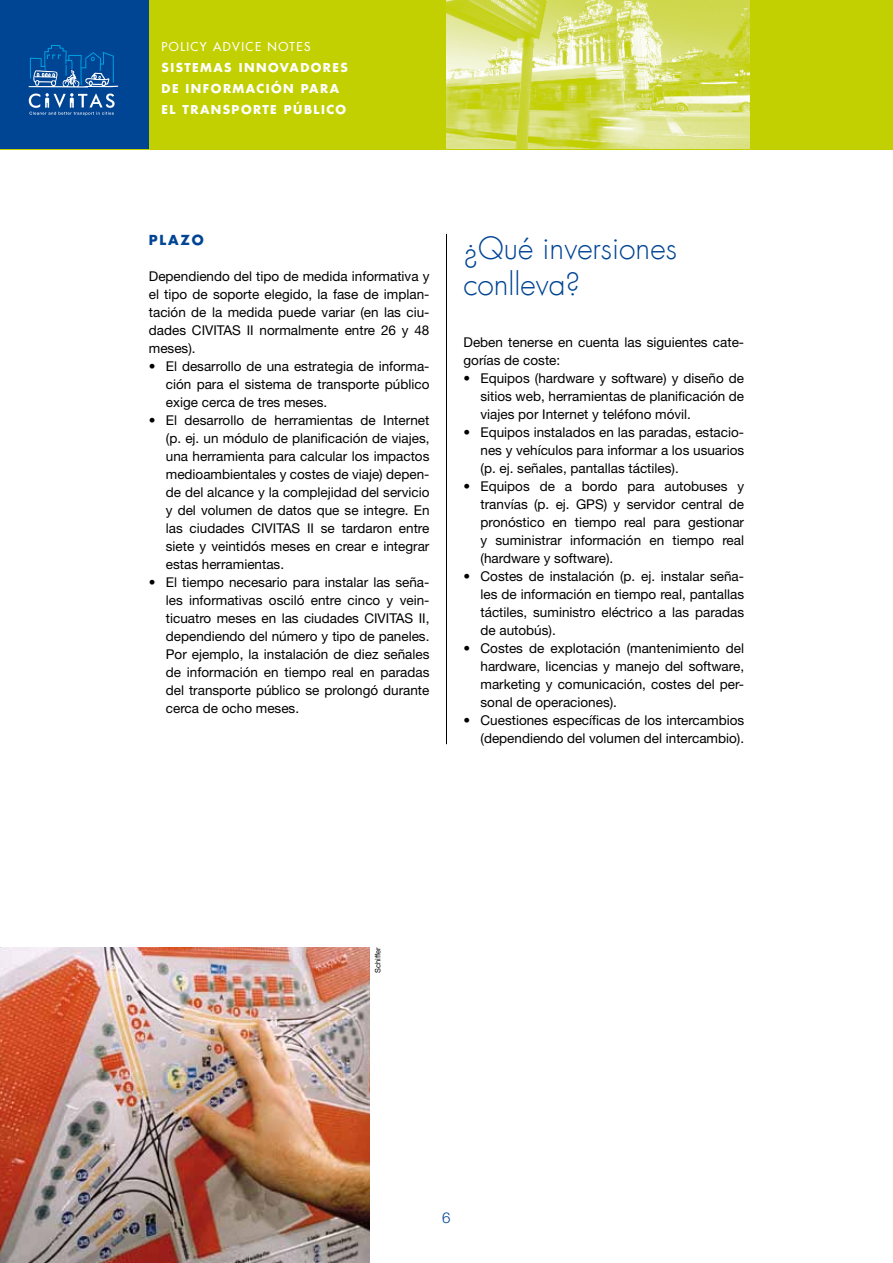
<style>
.page{position:relative;width:893px;height:1263px;background:#fff}
.page>*{position:absolute;margin:0;border:0;box-sizing:border-box;transform-origin:0 0}
.t1{font:300 30px/36px "Futura Com";color:#004494}
.t2{font:300 15px "Helvetica Neue LT Pro";color:#004494}
.t3{font:13.5px/18px "Helvetica Neue LT Pro";color:#000;text-align:justify}
.t4{font:700 13.5px "Futura Com";color:#004494}
.t5{font:700 12px/21px "Futura Com";letter-spacing:.12em;color:#fff}
.t6{font:500 12px "Futura Com";letter-spacing:.12em;color:#fff}
.t7{font:7.5px "Helvetica Neue LT Pro";color:#000}
.s1{font-weight:300}
</style>
<div class="page">
<div style="left:0;top:0;width:893px;height:149px;background:#c2cf00"></div>
<div style="left:0;top:0;width:149px;height:149px;background:#004494"></div>
<svg style="left:29px;top:45px;width:89px;height:70px"></svg>
<img style="left:446px;top:0;width:304px;height:149px">
<hr style="left:892px;top:0;width:1px;height:149px;background:#004494">
<hr style="left:446px;top:234px;width:1px;height:510px;background:#000">
<img style="left:0;top:947px;width:370px;height:316px">
<p class="t6" style="left:162px;top:37px;width:150px">POLICY ADVICE NOTES</p>
<p class="t5" style="left:162px;top:56px;width:187px">SISTEMAS INNOVADORES<br>DE INFORMACIÓN PARA<br>EL TRANSPORTE PÚBLICO</p>
<p class="t4" style="left:149px;top:230px;width:11px">PLA</p>
<p class="t4" style="left:181px;top:230px;width:24px">ZO</p>
<p class="t3" style="left:149px;top:267px;width:282px">Dependiendo del tipo de medida informativa y el tipo de soporte elegido, la fase de implan&shy;tación de la medida puede variar (en las ciu&shy;dades CIVITAS II normalmente entre 26 y 48 meses).</p>
<p class="t3" style="left:166px;top:357px;width:265px;text-indent:-17px"><span class="s1">•</span> El desarrollo de una estrategia de informa&shy;ción para el sistema de transporte público exige cerca de tres meses.</p>
<p class="t3" style="left:166px;top:411px;width:265px;text-indent:-17px"><span class="s1">•</span> El desarrollo de herramientas de Internet (p. ej. un módulo de planificación de viajes, una herramienta para calcular los impactos medioambientales y costes de viaje) depen&shy;de del alcance y la complejidad del servicio y del volumen de datos que se integre. En las ciudades CIVITAS II se tardaron entre siete y veintidós meses en crear e integrar estas herramientas.</p>
<p class="t3" style="left:166px;top:573px;width:265px;text-indent:-17px"><span class="s1">•</span> El tiempo necesario para instalar las seña&shy;les informativas osciló entre cinco y vein&shy;ticuatro meses en las ciudades CIVITAS II, dependiendo del número y tipo de paneles.<br>Por ejemplo, la instalación de diez señales de información en tiempo real en paradas del transporte público se prolongó durante cerca de ocho meses.</p>
<h1 class="t1" style="left:463px;top:230px;width:215px">¿Qué inversiones conlleva?</h1>
<p class="t3" style="left:463px;top:333px;width:282px">Deben tenerse en cuenta las siguientes cate&shy;gorías de coste:</p>
<p class="t3" style="left:480px;top:369px;width:265px;text-indent:-17px"><span class="s1">•</span> Equipos (hardware y software) y diseño de sitios web, herramientas de planificación de viajes por Internet y teléfono móvil.</p>
<p class="t3" style="left:480px;top:423px;width:265px;text-indent:-17px"><span class="s1">•</span> Equipos instalados en las paradas, estacio&shy;nes y vehículos para informar a los usuarios (p. ej. señales, pantallas táctiles).</p>
<p class="t3" style="left:480px;top:477px;width:265px;text-indent:-17px"><span class="s1">•</span> Equipos de a bordo para autobuses y tranvías (p. ej. GPS) y servidor central de pronóstico en tiempo real para gestionar y suministrar información en tiempo real (hardware y software).</p>
<p class="t3" style="left:480px;top:567px;width:265px;text-indent:-17px"><span class="s1">•</span> Costes de instalación (p. ej. instalar seña&shy;les de información en tiempo real, pantallas táctiles, suministro eléctrico a las paradas de autobús).</p>
<p class="t3" style="left:480px;top:639px;width:265px;text-indent:-17px"><span class="s1">•</span> Costes de explotación (mantenimiento del hardware, licencias y manejo del software, marketing y comunicación, costes del per&shy;sonal de operaciones).</p>
<p class="t3" style="left:463px;top:711px;width:282px;text-align:right"><span class="s1">•</span> Cuestiones específicas de los intercambios (dependiendo del volumen del intercambio).</p>
<p class="t7" style="left:373px;top:973px;width:27px;rotate:-90deg">Schiffer</p>
<p class="t2" style="left:442px;top:1208px;width:10px">6</p>
</div>
